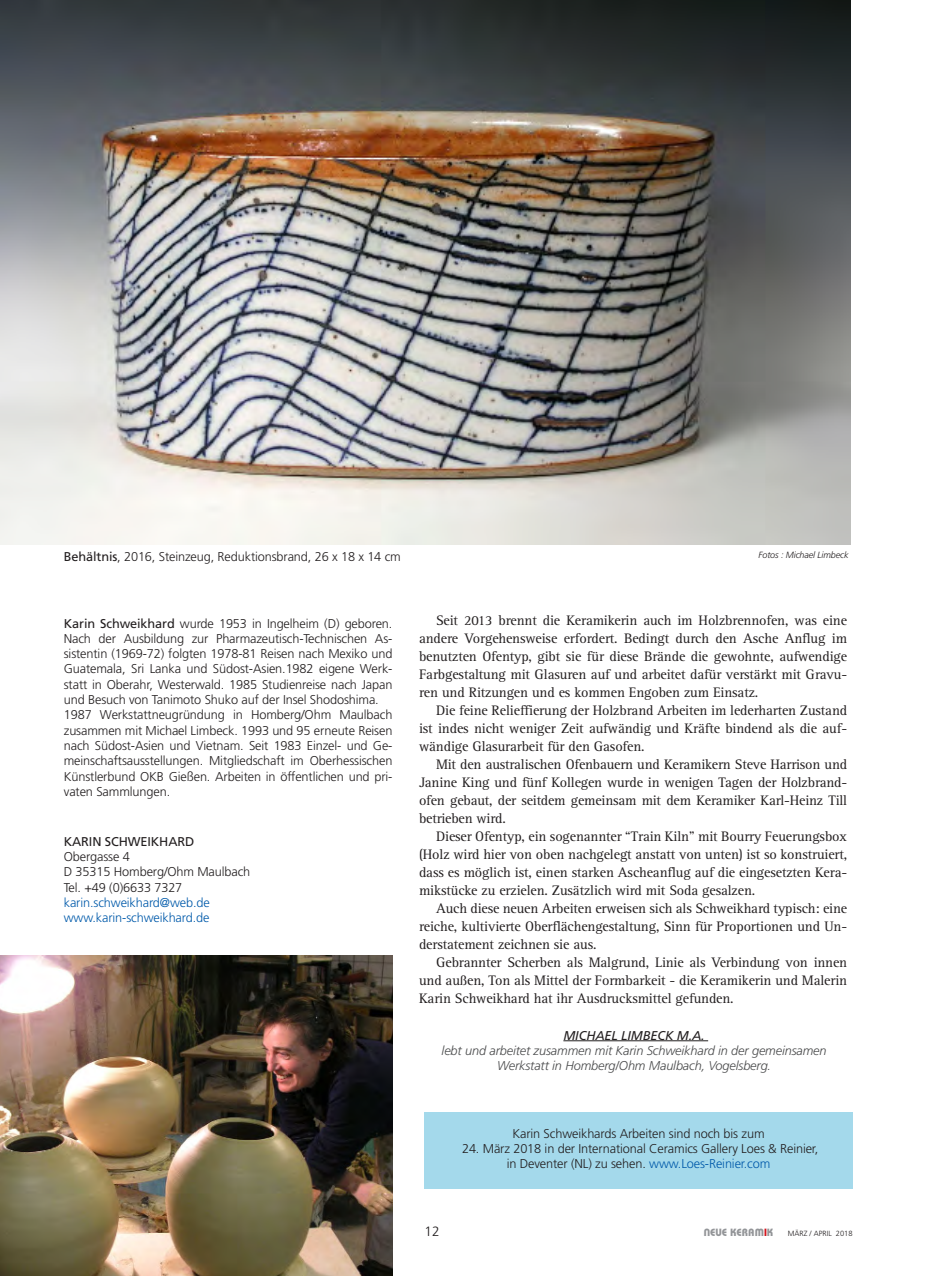
<style>
.page{position:relative;width:936px;height:1276px;background:#fff}
.page>*{position:absolute;margin:0;border:0;box-sizing:border-box;transform-origin:0 0}
.t1{font:14.25px/18px "Rotis Serif";letter-spacing:-.01em;color:#231f20;text-align:justify}
.t2{font:300 13.5px "Frutiger";color:#231f20}
.t3{font:300 12.75px/15.3px "Frutiger";letter-spacing:-.01em;color:#231f20;text-align:justify}
.t4{font:italic 300 12.75px "Frutiger";letter-spacing:-.01em;color:#4b4c4d}
.t5{font:300 12.75px "Frutiger";letter-spacing:-.01em;color:#015aaa}
.t6{font:italic 12.75px "Frutiger";letter-spacing:-.01em;color:#231f20}
.t7{font:12.75px "Frutiger";letter-spacing:-.01em;color:#231f20}
.t8{font:10.5px "Keramik";color:#939598}
.t9{font:italic 300 9px "Frutiger";letter-spacing:-.01em;color:#231f20}
.t10{font:300 7.5px "Frutiger";color:#231f20}
.s1{font-weight:400}
.s2{color:#015aaa}
.s3{color:#d2161e}
</style>
<div class="page">
<hr style="left:563px;top:1040px;width:145px;height:1px;background:#231f20">
<div style="left:424px;top:1112px;width:428px;height:76px;background:#a4d9eb"></div>
<img style="left:0;top:955px;width:392px;height:321px">
<img style="left:0;top:0;width:850px;height:544px">
<p class="t3" style="left:64px;top:549px;width:338px"><span class="s1">Behältnis</span>, 2016, Steinzeug, Reduktionsbrand, 26 x 18 x 14 cm</p>
<p class="t9" style="left:758px;top:550px;width:92px">Fotos : Michael Limbeck</p>
<p class="t3" style="left:64px;top:615px;width:330px"><span class="s1">Karin Schweikhard</span> wurde 1953 in Ingelheim (D) geboren.<br>Nach der Ausbildung zur Pharmazeutisch-Technischen As&shy;sistentin (1969-72) folgten 1978-81 Reisen nach Mexiko und Guatemala, Sri Lanka und Südost-Asien.1982 eigene Werk&shy;statt in Oberahr, Westerwald. 1985 Studienreise nach Japan und Besuch von Tanimoto Shuko auf der Insel Shodoshima.</p>
<p class="t3" style="left:64px;top:707px;width:330px">1987 Werkstattneugründung in Homberg/Ohm Maulbach zusammen mit Michael Limbeck. 1993 und 95 erneute Reisen nach Südost-Asien und Vietnam. Seit 1983 Einzel- und Ge&shy;meinschaftsausstellungen. Mitgliedschaft im Oberhessischen Künstlerbund OKB Gießen. Arbeiten in öffentlichen und pri&shy;vaten Sammlungen.</p>
<p class="t7" style="left:64px;top:834px;width:132px">KARIN SCHWEIKHARD</p>
<p class="t3" style="left:64px;top:849px;width:68px">Obergasse 4</p>
<p class="t3" style="left:64px;top:864px;width:188px">D 35315 Homberg/Ohm Maulbach</p>
<p class="t3" style="left:64px;top:879px;width:120px">Tel. +49 (0)6633 7327</p>
<p class="t5" style="left:64px;top:895px;width:147px">karin.schweikhard@web.de</p>
<p class="t5" style="left:64px;top:910px;width:147px">www.karin-schweikhard.de</p>
<p class="t1" style="left:419px;top:611px;width:429px;text-indent:17px">Seit 2013 brennt die Keramikerin auch im Holzbrennofen, was eine andere Vorgehensweise erfordert. Bedingt durch den Asche Anflug im benutzten Ofentyp, gibt sie für diese Brände die gewohnte, aufwendige Farbgestaltung mit Glasuren auf und arbeitet dafür verstärkt mit Gravu&shy;ren und Ritzungen und es kommen Engoben zum Einsatz.</p>
<p class="t1" style="left:419px;top:701px;width:429px;text-indent:17px">Die feine Relieffierung der Holzbrand Arbeiten im lederharten Zustand ist indes nicht weniger Zeit aufwändig und Kräfte bindend als die auf&shy;wändige Glasurarbeit für den Gasofen.</p>
<p class="t1" style="left:419px;top:755px;width:429px;text-indent:17px">Mit den australischen Ofenbauern und Keramikern Steve Harrison und Janine King und fünf Kollegen wurde in wenigen Tagen der Holzbrand&shy;ofen gebaut, der seitdem gemeinsam mit dem Keramiker Karl-Heinz Till betrieben wird.</p>
<p class="t1" style="left:419px;top:827px;width:429px;text-indent:17px">Dieser Ofentyp, ein sogenannter “Train Kiln” mit Bourry Feuerungsbox (Holz wird hier von oben nachgelegt anstatt von unten) ist so konstruiert, dass es möglich ist, einen starken Ascheanflug auf die eingesetzten Kera&shy;mikstücke zu erzielen. Zusätzlich wird mit Soda gesalzen.</p>
<p class="t1" style="left:419px;top:899px;width:429px;text-indent:17px">Auch diese neuen Arbeiten erweisen sich als Schweikhard typisch: eine reiche, kultivierte Oberflächengestaltung, Sinn für Proportionen und Un&shy;derstatement zeichnen sie aus.</p>
<p class="t1" style="left:419px;top:953px;width:429px;text-indent:17px">Gebrannter Scherben als Malgrund, Linie als Verbindung von innen und außen, Ton als Mittel der Formbarkeit - die Keramikerin und Malerin Karin Schweikhard hat ihr Ausdrucksmittel gefunden.</p>
<p class="t6" style="left:563px;top:1027px;width:143px">MICHAEL LIMBECK M.A.</p>
<p class="t4" style="left:441px;top:1043px;width:386px">lebt und arbeitet zusammen mit Karin Schweikhard in der gemeinsamen</p>
<p class="t4" style="left:497px;top:1058px;width:275px">Werkstatt in Homberg/Ohm Maulbach, Vogelsberg.</p>
<p class="t3" style="left:512px;top:1125px;width:254px">Karin Schweikhards Arbeiten sind noch bis zum</p>
<p class="t3" style="left:462px;top:1140px;width:358px">24. März 2018 in der International Ceramics Gallery Loes &amp; Reinier,</p>
<p class="t3" style="left:506px;top:1156px;width:265px">in Deventer (NL) zu sehen. <span class="s2">www.Loes-Reinier.com</span></p>
<p class="t2" style="left:424px;top:1223px;width:17px">12</p>
<p class="t8" style="left:703px;top:1225px;width:71px">NEUE KERAM<span class="s3">I</span>K</p>
<p class="t10" style="left:787px;top:1229px;width:66px">MÄRZ / APRIL 2018</p>
</div>
